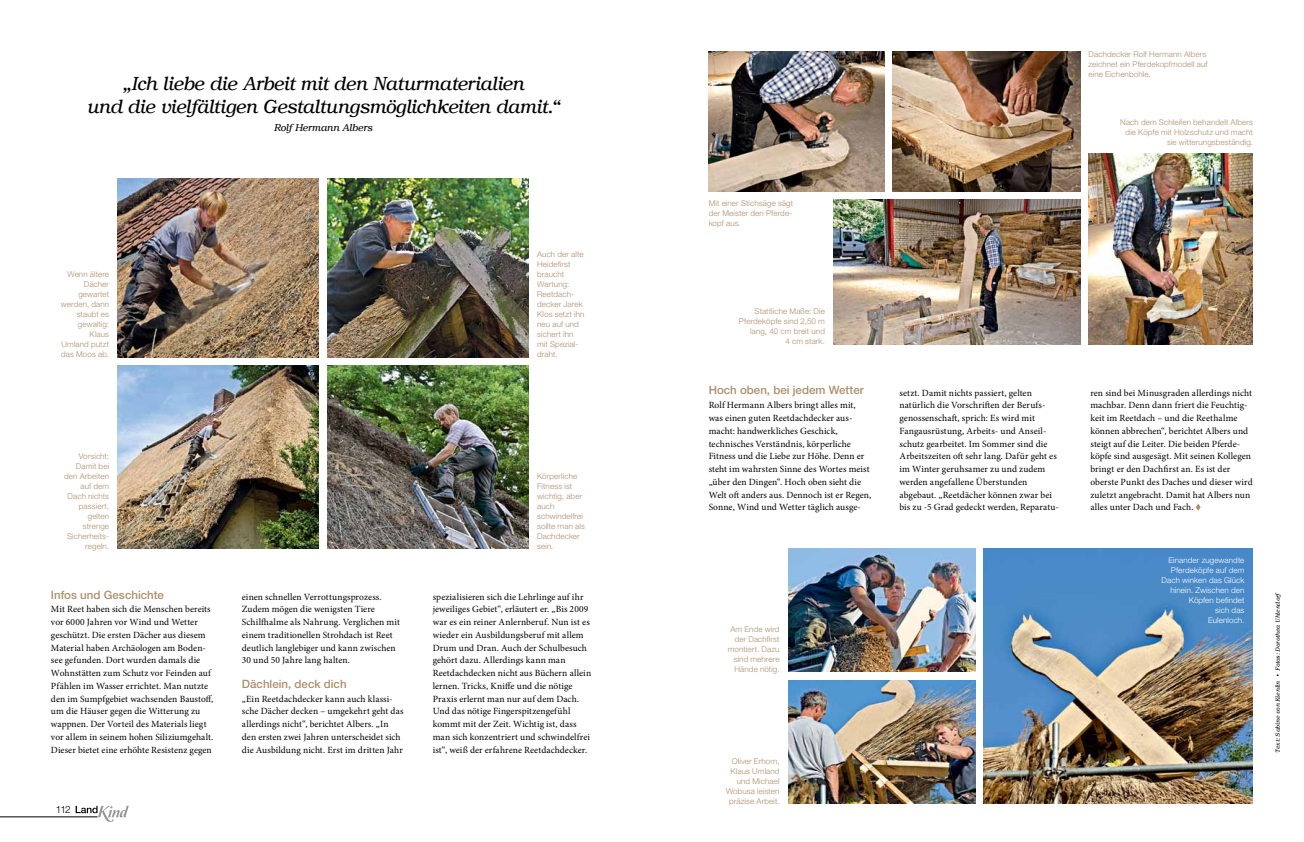
<style>
.page{position:relative;width:1304px;height:842px;background:#fff}
.page>*{position:absolute;margin:0;border:0;box-sizing:border-box;transform-origin:0 0}
.t1{font:italic 300 19px/22.8px "Brussels";letter-spacing:-.01em;color:#000;text-align:center}
.t2{font:500 11.5px "Helvetica Neue LT Std";color:#ac8f6d}
.t3{font:italic 300 10px "Brussels";letter-spacing:-.005em;color:#000}
.t4{font:300 10px "Helvetica Neue LT Std";color:#000}
.t5{font:9.5px/12.8px "Minion Pro";letter-spacing:.005em;color:#000}
.t6{font:300 8px/10px "Helvetica Neue LT Std";letter-spacing:.015em;color:#ac8f6d;text-align:right}
.t7{font:300 8px/10px "Helvetica Neue LT Std";letter-spacing:.015em;color:#fff;text-align:right}
.t8{font:italic 300 6px "Brussels";color:#000}
</style>
<div class="page">
<hr style="left:0;top:816px;width:98px;height:1px;background:#000">
<svg style="left:76px;top:806px;width:53px;height:16px"></svg>
<img style="left:327px;top:366px;width:202px;height:183px">
<img style="left:327px;top:179px;width:202px;height:178px">
<img style="left:118px;top:366px;width:201px;height:183px">
<img style="left:118px;top:179px;width:201px;height:178px">
<img style="left:709px;top:51px;width:175px;height:140px">
<img style="left:893px;top:51px;width:187px;height:140px">
<img style="left:833px;top:200px;width:247px;height:144px">
<img style="left:1089px;top:153px;width:164px;height:191px">
<img style="left:788px;top:680px;width:187px;height:124px">
<img style="left:984px;top:549px;width:269px;height:255px">
<img style="left:788px;top:549px;width:187px;height:123px">
<svg style="left:1196px;top:504px;width:5px;height:7px"></svg>
<h1 class="t1" style="left:87px;top:72px;width:474px">„Ich liebe die Arbeit mit den Naturmaterialien<br>und die vielfältigen Gestaltungsmöglichkeiten damit.“</h1>
<p class="t3" style="left:274px;top:121px;width:100px">Rolf Hermann Albers</p>
<p class="t6" style="left:61px;top:269px;width:50px">Wenn ältere<br>Dächer gewartet werden, dann staubt es gewaltig:<br>Klaus<br>Umland putzt das Moos ab.</p>
<p class="t6" style="left:537px;top:249px;width:49px;text-align:left">Auch der alte<br>Heidefirst braucht<br>Wartung:<br>Reetdach&shy;decker Jarek<br>Klos setzt ihn neu auf und sichert ihn mit Spezial&shy;draht.</p>
<p class="t6" style="left:64px;top:450px;width:46px">Vorsicht:<br>Damit bei den Arbeiten auf dem<br>Dach nichts passiert, gelten strenge<br>Sicherheits&shy;regeln.</p>
<p class="t2" style="left:51px;top:588px;width:114px">Infos und Geschichte</p>
<p class="t5" style="left:51px;top:603px;width:164px">Mit Reet haben sich die Menschen bereits vor 6000 Jahren vor Wind und Wetter geschützt. Die ersten Dächer aus diesem Material haben Archäologen am Boden&shy;see gefunden. Dort wurden damals die Wohnstätten zum Schutz vor Feinden auf Pfählen im Wasser errichtet. Man nutzte den im Sumpfgebiet wachsenden Baustoff, um die Häuser gegen die Witterung zu wappnen. Der Vorteil des Materials liegt vor allem in seinem hohen Siliziumgehalt.<br>Dieser bietet eine erhöhte Resistenz gegen</p>
<p class="t4" style="left:56px;top:804px;width:16px">112</p>
<p class="t5" style="left:242px;top:590px;width:160px">einen schnellen Verrottungsprozess.<br>Zudem mögen die wenigsten Tiere Schilfhalme als Nahrung. Verglichen mit einem traditionellen Strohdach ist Reet deutlich langlebiger und kann zwischen 30 und 50 Jahre lang halten.</p>
<p class="t2" style="left:242px;top:677px;width:106px">Dächlein, deck dich</p>
<p class="t5" style="left:242px;top:692px;width:163px">„Ein Reetdachdecker kann auch klassi&shy;sche Dächer decken – umgekehrt geht das allerdings nicht“, berichtet Albers. „In den ersten zwei Jahren unterscheidet sich die Ausbildung nicht. Erst im dritten Jahr</p>
<p class="t6" style="left:537px;top:470px;width:49px;text-align:left">Körperliche<br>Fitness ist wichtig, aber auch schwindelfrei sollte man als<br>Dachdecker sein.</p>
<p class="t5" style="left:433px;top:590px;width:160px">spezialisieren sich die Lehrlinge auf ihr jeweiliges Gebiet“, erläutert er. „Bis 2009 war es ein reiner Anlernberuf. Nun ist es wieder ein Ausbildungsberuf mit allem Drum und Dran. Auch der Schulbesuch gehört dazu. Allerdings kann man Reetdachdecken nicht aus Büchern allein lernen. Tricks, Kniffe und die nötige Praxis erlernt man nur auf dem Dach.<br>Und das nötige Fingerspitzengefühl kommt mit der Zeit. Wichtig ist, dass man sich konzentriert und schwindelfrei ist“, weiß der erfahrene Reetdachdecker.</p>
<p class="t6" style="left:709px;top:198px;width:86px;text-align:left">Mit einer Stichsäge sägt der Meister den Pferde&shy;kopf aus.</p>
<p class="t6" style="left:1089px;top:49px;width:120px;text-align:left">Dachdecker Rolf Hermann Albers zeichnet ein Pferdekopfmodell auf eine Eichenbohle.</p>
<p class="t6" style="left:1120px;top:117px;width:134px">Nach dem Schleifen behandelt Albers die Köpfe mit Holzschutz und macht sie witterungsbeständig.</p>
<p class="t6" style="left:739px;top:306px;width:87px">Stattliche Maße: Die<br>Pferdeköpfe sind 2,50 m lang, 40 cm breit und<br>4 cm stark.</p>
<p class="t2" style="left:709px;top:383px;width:157px">Hoch oben, bei jedem Wetter</p>
<p class="t5" style="left:709px;top:399px;width:164px">Rolf Hermann Albers bringt alles mit, was einen guten Reetdachdecker aus&shy;macht: handwerkliches Geschick, technisches Verständnis, körperliche Fitness und die Liebe zur Höhe. Denn er steht im wahrsten Sinne des Wortes meist „über den Dingen“. Hoch oben sieht die Welt oft anders aus. Dennoch ist er Regen, Sonne, Wind und Wetter täglich ausge-</p>
<p class="t6" style="left:728px;top:624px;width:53px">Am Ende wird der Dachfirst montiert. Dazu sind mehrere<br>Hände nötig.</p>
<p class="t6" style="left:726px;top:756px;width:55px">Oliver Erhorn,<br>Klaus Umland und Michael<br>Wobusa leisten präzise Arbeit.</p>
<p class="t5" style="left:900px;top:386px;width:161px">setzt. Damit nichts passiert, gelten natürlich die Vorschriften der Berufs&shy;genossenschaft, sprich: Es wird mit Fangausrüstung, Arbeits- und Anseil&shy;schutz gearbeitet. Im Sommer sind die Arbeitszeiten oft sehr lang. Dafür geht es im Winter geruhsamer zu und zudem werden angefallene Überstunden abgebaut. „Reetdächer können zwar bei bis zu -5 Grad gedeckt werden, Reparatu-</p>
<p class="t5" style="left:1090px;top:386px;width:164px">ren sind bei Minusgraden allerdings nicht machbar. Denn dann friert die Feuchtig&shy;keit im Reetdach – und die Reethalme können abbrechen“, berichtet Albers und steigt auf die Leiter. Die beiden Pferde&shy;köpfe sind ausgesägt. Mit seinen Kollegen bringt er den Dachfirst an. Es ist der oberste Punkt des Daches und dieser wird zuletzt angebracht. Damit hat Albers nun alles unter Dach und Fach.</p>
<p class="t7" style="left:1162px;top:555px;width:84px">Einander zugewandte<br>Pferdeköpfe auf dem<br>Dach winken das Glück hinein. Zwischen den<br>Köpfen befindet<br>sich das<br>Eulenloch.</p>
<p class="t8" style="left:1274px;top:753px;width:161px;rotate:-90deg">Text: Sabine von Kienlin • Fotos: Dorothea Uhlendorf</p>
</div>
